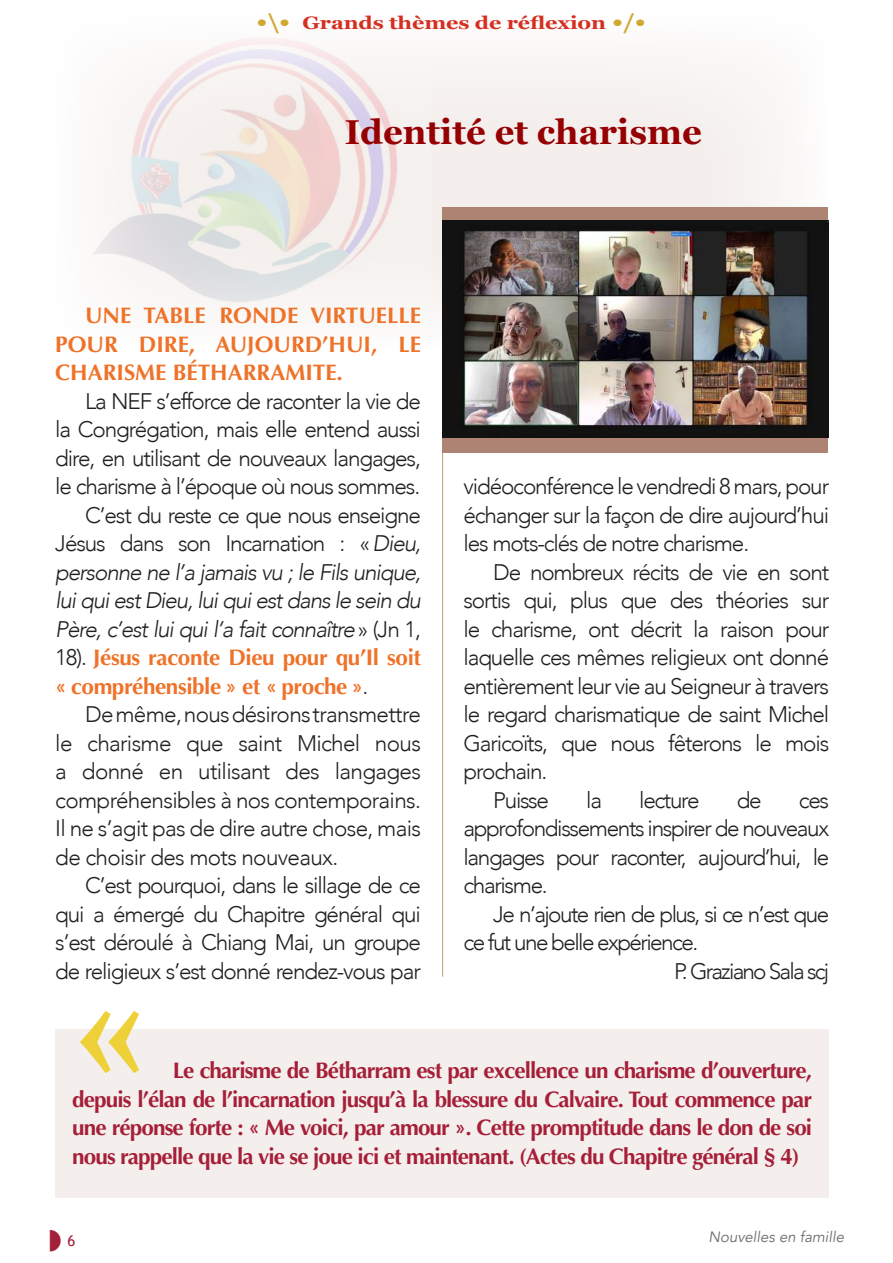
<style>
.page{position:relative;width:893px;height:1263px;background:#fff}
.page>*{position:absolute;margin:0;border:0;box-sizing:border-box;transform-origin:0 0}
.t1{font:700 162px "Minion Pro";color:#eed139}
.t2{font:700 34.5px "Georgia";color:#960003}
.t3{font:300 22.5px/28.5px "Avenir";letter-spacing:-.05em;color:#231f20;text-align:justify}
.t4{font:700 22.5px/28.5px "Optima";letter-spacing:-.04em;color:#a61f39;text-align:justify}
.t5{font:700 22.5px/28.5px "Optima";letter-spacing:-.02em;color:#ef7229;text-align:justify}
.t6{font:300 22.5px "Avenir";letter-spacing:-.07em;color:#231f20}
.t7{font:300 22.5px "Avenir";letter-spacing:-.08em;color:#231f20}
.t8{font:700 18px "Georgia";letter-spacing:-.005em;color:#d52f21;scale:1.2 1}
.t9{font:italic 15px "Avenir";color:#6c6d70}
.t10{font:15px "Trebuchet MS";color:#a22039}
.s1{font-size:21px;color:#d2a730}
.s2{font-style:italic}
.s3{font-family:"Avenir";font-weight:300;color:#231f20}
</style>
<div class="page">
<div style="left:56px;top:16px;width:773px;height:332px;background:#f9f6f5"></div>
<img style="left:94px;top:45px;width:304px;height:257px">
<div style="left:55px;top:1029px;width:774px;height:169px;background:#f4efec"></div>
<hr style="left:442px;top:249px;width:1px;height:728px;background:#c19a78">
<div style="left:442px;top:207px;width:386px;height:246px;background:#ad8374"></div>
<img style="left:442px;top:221px;width:386px;height:216px">
<p class="t8" style="left:256px;top:9px;width:326px"><span class="s1">•\•</span> Grands thèmes de réflexion <span class="s1">•/•</span></p>
<h2 class="t2" style="left:345px;top:107px;width:359px">Identité et charisme</h2>
<p class="t5" style="left:55px;top:302px;width:367px;text-indent:30px">UNE TABLE RONDE VIRTUELLE POUR DIRE, AUJOURD’HUI, LE CHARISME BÉTHARRAMITE.</p>
<p class="t3" style="left:55px;top:387px;width:367px;text-align:right">La NEF s’efforce de raconter la vie de<br>la Congrégation, mais elle entend aussi dire, en utilisant de nouveaux langages, le charisme à l’époque où nous sommes.<br>C’est du reste ce que nous enseigne Jésus dans son Incarnation : « <span class="s2">Dieu, personne ne l’a jamais vu ; le Fils unique, lui qui est Dieu, lui qui est dans le sein du Père, c’est lui qui l’a fait connaître</span> » (Jn 1,</p>
<p class="t5" style="left:55px;top:644px;width:367px"><span class="s3">18).</span> Jésus raconte Dieu pour qu’Il soit « compréhensible » et « proche »<span class="s3">.</span></p>
<p class="t3" style="left:55px;top:700px;width:367px;text-indent:30px">De même, nous désirons transmettre le charisme que saint Michel nous a donné en utilisant des langages compréhensibles à nos contemporains.<br>Il ne s’agit pas de dire autre chose, mais de choisir des mots nouveaux.</p>
<p class="t3" style="left:55px;top:871px;width:367px;text-indent:30px">C’est pourquoi, dans le sillage de ce qui a émergé du Chapitre général qui s’est déroulé à Chiang Mai, un groupe de religieux s’est donné rendez-vous par</p>
<p class="t3" style="left:463px;top:472px;width:367px">vidéoconférence le vendredi 8 mars, pour échanger sur la façon de dire aujourd’hui les mots-clés de notre charisme.</p>
<p class="t3" style="left:493px;top:558px;width:337px">De nombreux récits de vie en sont</p>
<p class="t3" style="left:463px;top:586px;width:367px">sortis qui, plus que des théories sur</p>
<p class="t3" style="left:463px;top:615px;width:367px">le charisme, ont décrit la raison pour</p>
<p class="t3" style="left:463px;top:643px;width:367px">laquelle ces mêmes religieux ont donné</p>
<p class="t3" style="left:463px;top:672px;width:367px">entièrement leur vie au Seigneur à travers</p>
<p class="t3" style="left:463px;top:700px;width:367px">le regard charismatique de saint Michel</p>
<p class="t3" style="left:463px;top:729px;width:367px">Garicoïts, que nous fêterons le mois</p>
<p class="t3" style="left:463px;top:757px;width:85px">prochain.</p>
<p class="t3" style="left:493px;top:786px;width:57px">Puisse</p>
<p class="t3" style="left:586px;top:786px;width:17px">la</p>
<p class="t3" style="left:639px;top:786px;width:62px">lecture</p>
<p class="t3" style="left:737px;top:786px;width:26px">de</p>
<p class="t3" style="left:463px;top:786px;width:367px;text-indent:335px">ces approfondissements inspirer de nouveaux langages pour raconter, aujourd’hui, le charisme.</p>
<p class="t6" style="left:493px;top:901px;width:337px">Je n’ajoute rien de plus, si ce n’est que</p>
<p class="t6" style="left:463px;top:929px;width:236px">ce fut une belle expérience.</p>
<p class="t7" style="left:674px;top:958px;width:156px">P. Graziano Sala scj</p>
<h1 class="t1" style="left:72px;top:912px;width:75px">«</h1>
<p class="t4" style="left:72px;top:1057px;width:741px;text-indent:100px">Le charisme de Bétharram est par excellence un charisme d’ouverture, depuis l’élan de l’incarnation jusqu’à la blessure du Calvaire. Tout commence par une réponse forte : « Me voici, par amour ». Cette promptitude dans le don de soi nous rappelle que la vie se joue ici et maintenant. (Actes du Chapitre général § 4)</p>
<p class="t10" style="left:67px;top:1232px;width:9px">6</p>
<p class="t9" style="left:708px;top:1228px;width:137px">Nouvelles en famille</p>
</div>
